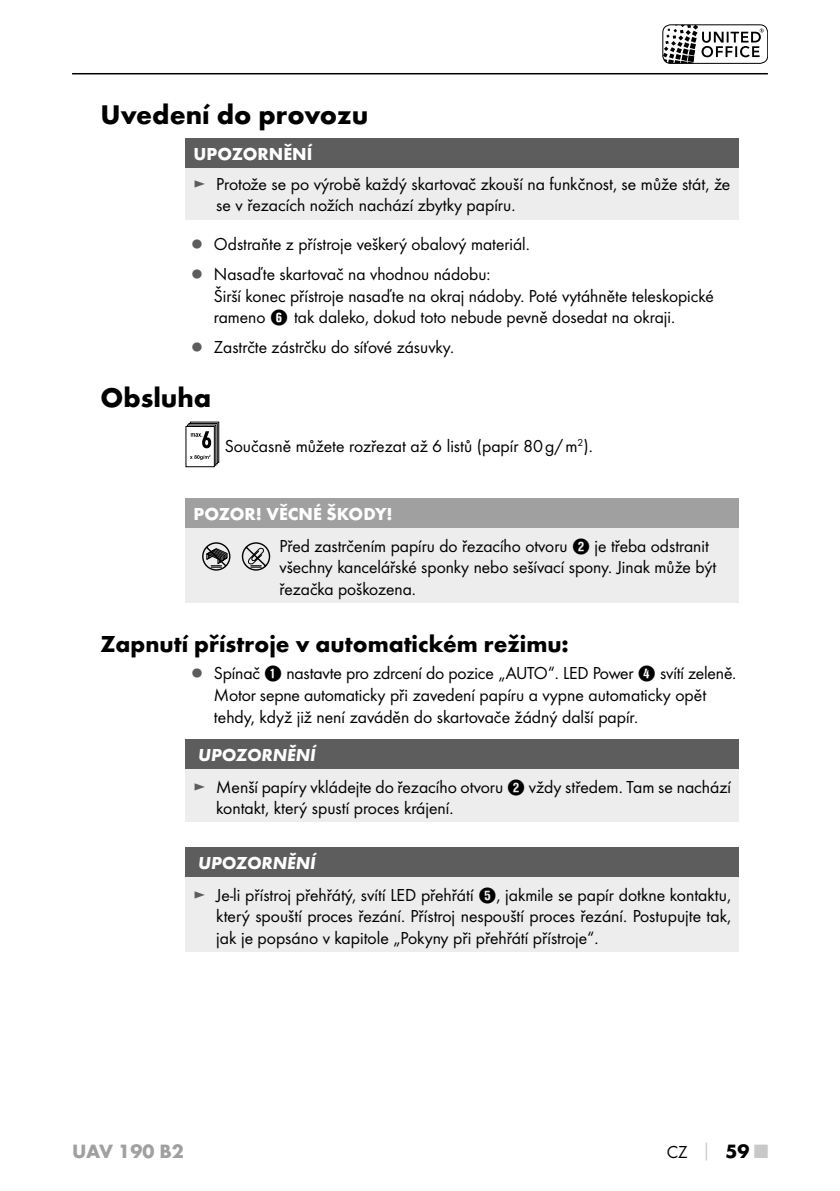
<style>
.page{position:relative;width:840px;height:1191px;background:#fff}
.page>*{position:absolute;margin:0;border:0;box-sizing:border-box;transform-origin:0 0}
.t1{font:700 28px "Futura";color:#000}
.t2{font:700 24px "Futura";color:#000}
.t3{font:700 20px "Futura";color:#a0a0a0}
.t4{font:18px/21.6px "Futura Boo";color:#000}
.t5{font:700 18px "Futura";color:#fff}
.t6{font:italic 700 18px "Futura";color:#fff}
.s1{color:#5d5d5d}
.s2{font-family:"Hako PI Nummern"}
.s3{font-family:"Futura";font-weight:700;color:#c8c8c8}
.s4{font-family:"Futura";font-weight:700;font-size:20px}
.s5{font-family:"Futura";font-weight:700;font-size:20px;color:#c8c8c8}
</style>
<div class="page">
<hr style="left:72px;top:73px;width:695px;height:1px;background:#000">
<svg style="left:662px;top:25px;width:101px;height:37px"></svg>
<div style="left:662px;top:25px;width:105px;height:39px;border:1px solid #000;border-radius:8px"></div>
<div style="left:185px;top:138px;width:553px;height:30px;background:#5d5d5d"></div>
<div style="left:185px;top:168px;width:553px;height:51px;background:#ededed"></div>
<div style="left:185px;top:426px;width:29px;height:41px;border:1px solid #000"></div>
<svg style="left:186px;top:422px;width:33px;height:44px"></svg>
<div style="left:185px;top:498px;width:553px;height:30px;background:#a0a0a0"></div>
<div style="left:185px;top:528px;width:553px;height:75px;background:#ededed"></div>
<svg style="left:242px;top:542px;width:28px;height:28px"></svg>
<svg style="left:202px;top:542px;width:28px;height:28px"></svg>
<div style="left:185px;top:739px;width:553px;height:30px;background:#5d5d5d"></div>
<div style="left:185px;top:769px;width:553px;height:53px;background:#ededed"></div>
<div style="left:185px;top:847px;width:553px;height:30px;background:#5d5d5d"></div>
<div style="left:185px;top:877px;width:553px;height:75px;background:#ededed"></div>
<h1 class="t1" style="left:100px;top:97px;width:269px">Uvedení do provozu</h1>
<p class="t5" style="left:193px;top:143px;width:120px">UPOZORNĚNÍ</p>
<p class="t4" style="left:216px;top:173px;width:515px;text-indent:-23px"><span class="s1">►</span> Protože se po výrobě každý skartovač zkouší na funkčnost, se může stát, že se v řezacích nožích nachází zbytky papíru.</p>
<p class="t4" style="left:191px;top:233px;width:337px"><span class="s1">●</span> Odstraňte z přístroje veškerý obalový materiál.</p>
<p class="t4" style="left:214px;top:263px;width:501px;text-indent:-23px"><span class="s1">●</span> Nasaďte skartovač na vhodnou nádobu:<br>Širší konec přístroje nasaďte na okraj nádoby. Poté vytáhněte teleskopické rameno <span class="s2">6</span> tak daleko, dokud toto nebude pevně dosedat na okraji.</p>
<p class="t4" style="left:191px;top:336px;width:262px"><span class="s1">●</span> Zastrčte zástrčku do síťové zásuvky.</p>
<h1 class="t1" style="left:100px;top:380px;width:112px">Obsluha</h1>
<p class="t4" style="left:224px;top:434px;width:367px">Současně můžete rozřezat až 6 listů (papír 80g/m<sup>2</sup>).</p>
<p class="t5" style="left:193px;top:503px;width:200px">POZOR! VĚCNÉ ŠKODY!</p>
<p class="t4" style="left:279px;top:535px;width:438px">Před zastrčením papíru do řezacího otvoru <span class="s2">2</span> je třeba odstranit všechny kancelářské sponky nebo sešívací spony. Jinak může být řezačka poškozena.</p>
<h2 class="t2" style="left:100px;top:629px;width:469px">Zapnutí přístroje v automatickém režimu:</h2>
<p class="t4" style="left:214px;top:662px;width:521px;text-indent:-23px"><span class="s1">●</span> Spínač <span class="s2">1</span> nastavte pro zdrcení do pozice „AUTO“. LED Power <span class="s2">4</span> svítí zeleně.<br>Motor sepne automaticky při zavedení papíru a vypne automaticky opět tehdy, když již není zaváděn do skartovače žádný další papír.</p>
<p class="t6" style="left:198px;top:744px;width:119px">UPOZORNĚNÍ</p>
<p class="t4" style="left:216px;top:775px;width:516px;text-indent:-23px"><span class="s1">►</span> Menší papíry vkládejte do řezacího otvoru <span class="s2">2</span> vždy středem. Tam se nachází kontakt, který spustí proces krájení.</p>
<p class="t6" style="left:198px;top:852px;width:119px">UPOZORNĚNÍ</p>
<p class="t4" style="left:216px;top:883px;width:516px;text-align:justify;text-indent:-23px"><span class="s1">►</span> Je-li přístroj přehřátý, svítí LED přehřátí <span class="s2">5</span>, jakmile se papír dotkne kontaktu, který spouští proces řezání. Přístroj nespouští proces řezání. Postupujte tak, jak je popsáno v kapitole „Pokyny při přehřátí přístroje“.</p>
<p class="t3" style="left:72px;top:1139px;width:113px">UAV 190 B2</p>
<p class="t4" style="left:666px;top:1141px;width:103px">CZ <span class="s3">│</span> <span class="s4">59</span> <span class="s5">■</span></p>
</div>
